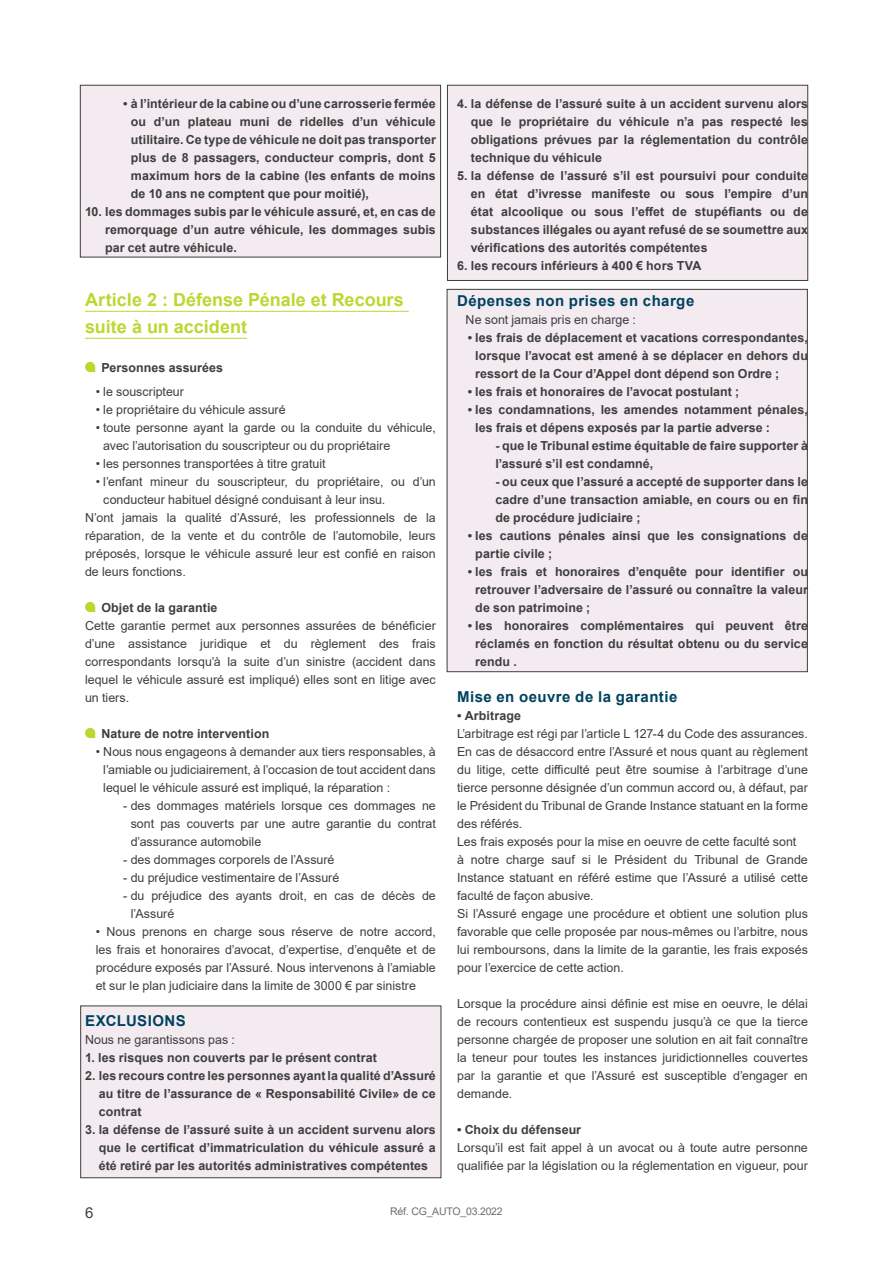
<style>
.page{position:relative;width:893px;height:1263px;background:#fff}
.page>*{position:absolute;margin:0;border:0;box-sizing:border-box;transform-origin:0 0}
.SUR-TITRE_ARTICLE{font:700 18px/27px "Arial";color:#bed630}
.TEXTE_-_Sous-titre_n{font:700 15px "Arial";letter-spacing:.03em;color:#004260}
.t1{font:15px "Arial";color:#3e3e3f}
.TEXTE_COURANT_-_Body{font:12.45px/18px "Arial";color:#3e3e3f;text-align:justify}
.TEXTE_COURANT_-_Body-2{font:700 12.45px/18px "Arial";letter-spacing:.005em;color:#3e3e3f;text-align:justify}
.SUR-TITRE_ARTICLE-2{font:700 12.45px "Arial";letter-spacing:.005em;color:#3e3e3f}
.t2{font:10.5px "Arial";letter-spacing:-.02em;color:#6c6d70}
</style>
<div class="page">
<div style="left:80px;top:1006px;width:361px;height:172px;background:#f3ebef;border:1px solid #3e3e3f"></div>
<div style="left:447px;top:85px;width:361px;height:196px;background:#f3ebef;border:1px solid #3e3e3f"></div>
<div style="left:447px;top:289px;width:360px;height:383px;background:#f3ebef;border:1px solid #3e3e3f"></div>
<div style="left:80px;top:85px;width:361px;height:172px;background:#f3ebef;border:1px solid #3e3e3f"></div>
<hr style="left:85px;top:311px;width:324px;height:1px;background:#bed630">
<hr style="left:85px;top:338px;width:162px;height:1px;background:#bed630">
<svg style="left:85px;top:362px;width:10px;height:10px"></svg>
<svg style="left:85px;top:602px;width:10px;height:10px"></svg>
<svg style="left:85px;top:728px;width:10px;height:10px"></svg>
<p class="TEXTE_COURANT_-_Body-2" style="left:131px;top:95px;width:306px;text-indent:-8px">• à l’intérieur de la cabine ou d’une carrosserie fermée ou d’un plateau muni de ridelles d’un véhicule utilitaire. Ce type de véhicule ne doit pas transporter plus de 8 passagers, conducteur compris, dont 5 maximum hors de la cabine (les enfants de moins de 10 ans ne comptent que pour moitié),</p>
<p class="TEXTE_COURANT_-_Body-2" style="left:105px;top:203px;width:332px;text-indent:-20px">10. les dommages subis par le véhicule assuré, et, en cas de remorquage d’un autre véhicule, les dommages subis par cet autre véhicule.</p>
<p class="SUR-TITRE_ARTICLE" style="left:85px;top:286px;width:320px">Article 2 : Défense Pénale et Recours suite à un accident</p>
<p class="SUR-TITRE_ARTICLE-2" style="left:101px;top:359px;width:123px">Personnes assurées</p>
<p class="TEXTE_COURANT_-_Body" style="left:96px;top:383px;width:90px">• le souscripteur</p>
<p class="TEXTE_COURANT_-_Body" style="left:96px;top:401px;width:191px">• le propriétaire du véhicule assuré</p>
<p class="TEXTE_COURANT_-_Body" style="left:103px;top:419px;width:334px;text-indent:-8px">• toute personne ayant la garde ou la conduite du véhicule, avec l’autorisation du souscripteur ou du propriétaire</p>
<p class="TEXTE_COURANT_-_Body" style="left:96px;top:455px;width:231px">• les personnes transportées à titre gratuit</p>
<p class="TEXTE_COURANT_-_Body" style="left:103px;top:473px;width:334px;text-indent:-8px">• l’enfant mineur du souscripteur, du propriétaire, ou d’un conducteur habituel désigné conduisant à leur insu.</p>
<p class="TEXTE_COURANT_-_Body" style="left:85px;top:509px;width:352px">N’ont jamais la qualité d’Assuré, les professionnels de la réparation, de la vente et du contrôle de l’automobile, leurs préposés, lorsque le véhicule assuré leur est confié en raison de leurs fonctions.</p>
<p class="TEXTE_COURANT_-_Body-2" style="left:101px;top:599px;width:118px">Objet de la garantie</p>
<p class="TEXTE_COURANT_-_Body" style="left:85px;top:617px;width:352px">Cette garantie permet aux personnes assurées de bénéficier d’une assistance juridique et du règlement des frais correspondants lorsqu’à la suite d’un sinistre (accident dans lequel le véhicule assuré est impliqué) elles sont en litige avec un tiers.</p>
<p class="TEXTE_COURANT_-_Body-2" style="left:101px;top:725px;width:169px">Nature de notre intervention</p>
<p class="TEXTE_COURANT_-_Body" style="left:103px;top:743px;width:334px;text-indent:-8px">• Nous nous engageons à demander aux tiers responsables, à l’amiable ou judiciairement, à l’occasion de tout accident dans lequel le véhicule assuré est impliqué, la réparation :</p>
<p class="TEXTE_COURANT_-_Body" style="left:131px;top:797px;width:307px;text-indent:-7px">- des dommages matériels lorsque ces dommages ne sont pas couverts par une autre garantie du contrat d’assurance automobile</p>
<p class="TEXTE_COURANT_-_Body" style="left:123px;top:851px;width:213px">- des dommages corporels de l’Assuré</p>
<p class="TEXTE_COURANT_-_Body" style="left:123px;top:869px;width:217px">- du préjudice vestimentaire de l’Assuré</p>
<p class="TEXTE_COURANT_-_Body" style="left:131px;top:887px;width:307px;text-indent:-7px">- du préjudice des ayants droit, en cas de décès de l’Assuré</p>
<p class="TEXTE_COURANT_-_Body" style="left:96px;top:923px;width:342px">• Nous prenons en charge sous réserve de notre accord, les frais et honoraires d’avocat, d’expertise, d’enquête et de procédure exposés par l’Assuré. Nous intervenons à l’amiable et sur le plan judiciaire dans la limite de 3000 € par sinistre</p>
<p class="TEXTE_-_Sous-titre_n" style="left:85px;top:1010px;width:102px">EXCLUSIONS</p>
<p class="TEXTE_COURANT_-_Body" style="left:85px;top:1031px;width:151px">Nous ne garantissons pas :</p>
<p class="TEXTE_COURANT_-_Body-2" style="left:85px;top:1049px;width:293px">1. les risques non couverts par le présent contrat</p>
<p class="TEXTE_COURANT_-_Body-2" style="left:99px;top:1067px;width:338px;text-indent:-14px">2. les recours contre les personnes ayant la qualité d’Assuré au titre de l’assurance de « Responsabilité Civile» de ce contrat</p>
<p class="TEXTE_COURANT_-_Body-2" style="left:99px;top:1121px;width:339px;text-indent:-14px">3. la défense de l’assuré suite à un accident survenu alors que le certificat d’immatriculation du véhicule assuré a été retiré par les autorités administratives compétentes</p>
<p class="TEXTE_COURANT_-_Body-2" style="left:471px;top:95px;width:339px;text-indent:-14px">4. la défense de l’assuré suite à un accident survenu alors que le propriétaire du véhicule n’a pas respecté les obligations prévues par la réglementation du contrôle technique du véhicule</p>
<p class="TEXTE_COURANT_-_Body-2" style="left:471px;top:167px;width:339px;text-indent:-14px">5. la défense de l’assuré s’il est poursuivi pour conduite en état d’ivresse manifeste ou sous l’empire d’un état alcoolique ou sous l’effet de stupéfiants ou de substances illégales ou ayant refusé de se soumettre aux vérifications des autorités compétentes</p>
<p class="TEXTE_COURANT_-_Body-2" style="left:457px;top:257px;width:246px">6. les recours inférieurs à 400 € hors TVA</p>
<p class="TEXTE_-_Sous-titre_n" style="left:457px;top:290px;width:239px">Dépenses non prises en charge</p>
<p class="TEXTE_COURANT_-_Body" style="left:466px;top:311px;width:172px">Ne sont jamais pris en charge :</p>
<p class="TEXTE_COURANT_-_Body-2" style="left:475px;top:329px;width:334px;text-indent:-8px">• les frais de déplacement et vacations correspondantes, lorsque l’avocat est amené à se déplacer en dehors du ressort de la Cour d’Appel dont dépend son Ordre ;</p>
<p class="TEXTE_COURANT_-_Body-2" style="left:468px;top:383px;width:273px">• les frais et honoraires de l’avocat postulant ;</p>
<p class="TEXTE_COURANT_-_Body-2" style="left:475px;top:401px;width:334px;text-indent:-8px">• les condamnations, les amendes notamment pénales, les frais et dépens exposés par la partie adverse :</p>
<p class="TEXTE_COURANT_-_Body-2" style="left:495px;top:437px;width:314px">- que le Tribunal estime équitable de faire supporter à l’assuré s’il est condamné,</p>
<p class="TEXTE_COURANT_-_Body-2" style="left:495px;top:473px;width:314px">- ou ceux que l’assuré a accepté de supporter dans le cadre d’une transaction amiable, en cours ou en fin de procédure judiciaire ;</p>
<p class="TEXTE_COURANT_-_Body-2" style="left:475px;top:527px;width:334px;text-indent:-8px">• les cautions pénales ainsi que les consignations de partie civile ;</p>
<p class="TEXTE_COURANT_-_Body-2" style="left:475px;top:563px;width:334px;text-indent:-8px">• les frais et honoraires d’enquête pour identifier ou retrouver l’adversaire de l’assuré ou connaître la valeur de son patrimoine ;</p>
<p class="TEXTE_COURANT_-_Body-2" style="left:475px;top:617px;width:334px;text-indent:-8px">• les honoraires complémentaires qui peuvent être réclamés en fonction du résultat obtenu ou du service rendu .</p>
<p class="TEXTE_-_Sous-titre_n" style="left:457px;top:686px;width:222px">Mise en oeuvre de la garantie</p>
<p class="TEXTE_COURANT_-_Body-2" style="left:457px;top:707px;width:65px">• Arbitrage</p>
<p class="TEXTE_COURANT_-_Body" style="left:457px;top:725px;width:352px">L’arbitrage est régi par l’article L 127-4 du Code des assurances.<br>En cas de désaccord entre l’Assuré et nous quant au règlement du litige, cette difficulté peut être soumise à l’arbitrage d’une tierce personne désignée d’un commun accord ou, à défaut, par le Président du Tribunal de Grande Instance statuant en la forme des référés.</p>
<p class="TEXTE_COURANT_-_Body" style="left:457px;top:833px;width:341px">Les frais exposés pour la mise en oeuvre de cette faculté sont</p>
<p class="TEXTE_COURANT_-_Body" style="left:457px;top:851px;width:352px">à notre charge sauf si le Président du Tribunal de Grande Instance statuant en référé estime que l’Assuré a utilisé cette faculté de façon abusive.</p>
<p class="TEXTE_COURANT_-_Body" style="left:457px;top:905px;width:352px">Si l’Assuré engage une procédure et obtient une solution plus favorable que celle proposée par nous-mêmes ou l’arbitre, nous lui remboursons, dans la limite de la garantie, les frais exposés pour l’exercice de cette action.</p>
<p class="TEXTE_COURANT_-_Body" style="left:457px;top:995px;width:352px">Lorsque la procédure ainsi définie est mise en oeuvre, le délai de recours contentieux est suspendu jusqu’à ce que la tierce personne chargée de proposer une solution en ait fait connaître la teneur pour toutes les instances juridictionnelles couvertes par la garantie et que l’Assuré est susceptible d’engager en demande.</p>
<p class="TEXTE_COURANT_-_Body-2" style="left:457px;top:1121px;width:126px">• Choix du défenseur</p>
<p class="TEXTE_COURANT_-_Body" style="left:457px;top:1139px;width:352px">Lorsqu’il est fait appel à un avocat ou à toute autre personne qualifiée par la législation ou la réglementation en vigueur, pour</p>
<p class="t1" style="left:85px;top:1203px;width:10px">6</p>
<p class="t2" style="left:390px;top:1204px;width:114px">Réf. CG_AUTO_03.2022</p>
</div>
